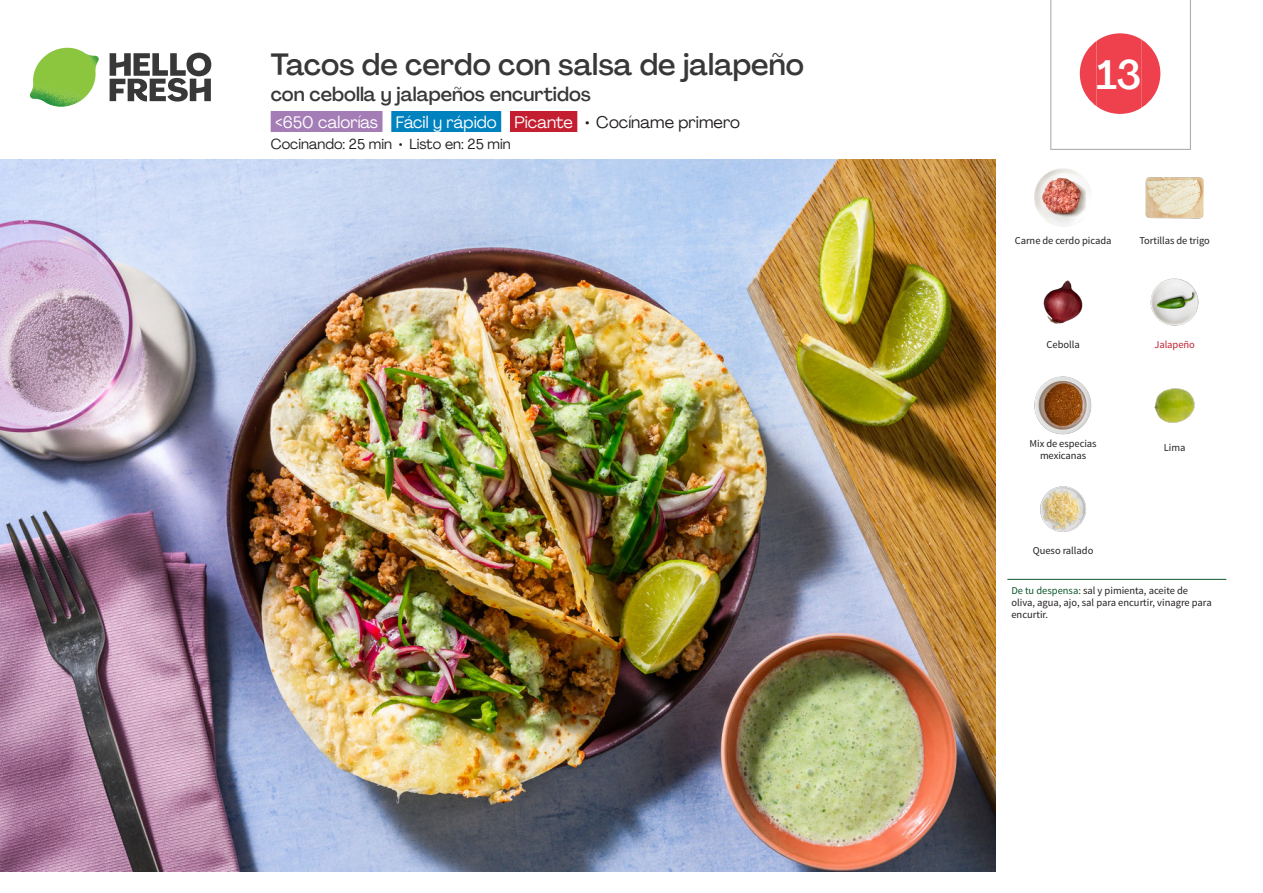
<style>
.page{position:relative;width:1263px;height:893px;background:#fff}
.page>*{position:absolute;margin:0;border:0;box-sizing:border-box;transform-origin:0 0}
._24_Recipe_Nr_Bag{font:500 40.5px "Agrandir";color:#fff}
._15_Titel_UK{font:500 30px "Agrandir";color:#383839}
._15_Titel_UK-2{font:500 19.5px "Agrandir";color:#383839}
._02_Box_Type{font:16.5px "Agrandir";color:#fff}
._02_Box_Type-2{font:14.25px "Agrandir";color:#231f20}
._18_FRONT_ingredients_UK{font:10.5px/12px "Source Sans Pro";letter-spacing:-.005em;color:#231f20}
._18_FRONT_ingredients_UK-2{font:10.5px "Source Sans Pro";letter-spacing:-.005em;color:#c31f31}
.s1{color:#231f20}
.s2{color:#0e572c}
</style>
<div class="page">
<svg style="left:110px;top:53px;width:101px;height:49px"></svg>
<img style="left:30px;top:48px;width:69px;height:59px">
<img style="left:0;top:159px;width:995px;height:713px">
<div style="left:271px;top:111px;width:111px;height:21px;background:#a47db7"></div>
<div style="left:391px;top:111px;width:110px;height:21px;background:#0082bf"></div>
<div style="left:510px;top:111px;width:67px;height:21px;background:#c31f31"></div>
<img style="left:1034px;top:169px;width:53px;height:57px">
<img style="left:1146px;top:177px;width:57px;height:42px">
<img style="left:1150px;top:278px;width:49px;height:48px">
<img style="left:1043px;top:280px;width:40px;height:44px">
<img style="left:1154px;top:388px;width:41px;height:35px">
<img style="left:1034px;top:377px;width:58px;height:57px">
<img style="left:1040px;top:486px;width:47px;height:46px">
<hr style="left:1007px;top:579px;width:219px;height:1px;background:#0e572c">
<svg style="left:1050px;top:0;width:141px;height:150px"></svg>
<p class="_15_Titel_UK" style="left:271px;top:46px;width:535px">Tacos de cerdo con salsa de jalapeño</p>
<p class="_15_Titel_UK-2" style="left:271px;top:82px;width:322px">con cebolla y jalapeños encurtidos</p>
<p class="_02_Box_Type" style="left:275px;top:112px;width:466px">&lt;650 calorías Fácil y rápido Picante <span class="s1">• Cocíname primero</span></p>
<p class="_02_Box_Type-2" style="left:271px;top:135px;width:241px">Cocinando: 25 min • Listo en: 25 min</p>
<p class="_24_Recipe_Nr_Bag" style="left:1096px;top:50px;width:46px">13</p>
<p class="_18_FRONT_ingredients_UK" style="left:1015px;top:235px;width:98px">Carne de cerdo picada</p>
<p class="_18_FRONT_ingredients_UK" style="left:1139px;top:235px;width:72px">Tortillas de trigo</p>
<p class="_18_FRONT_ingredients_UK" style="left:1046px;top:339px;width:35px">Cebolla</p>
<p class="_18_FRONT_ingredients_UK-2" style="left:1154px;top:338px;width:42px">Jalapeño</p>
<p class="_18_FRONT_ingredients_UK" style="left:1029px;top:438px;width:69px">Mix de especias</p>
<p class="_18_FRONT_ingredients_UK" style="left:1164px;top:441px;width:23px">Lima</p>
<p class="_18_FRONT_ingredients_UK" style="left:1040px;top:450px;width:48px">mexicanas</p>
<p class="_18_FRONT_ingredients_UK" style="left:1033px;top:545px;width:62px">Queso rallado</p>
<p class="_18_FRONT_ingredients_UK" style="left:1011px;top:585px;width:202px"><span class="s2">De tu despensa:</span> sal y pimienta, aceite de oliva, agua, ajo, sal para encurtir, vinagre para encurtir.</p>
</div>
